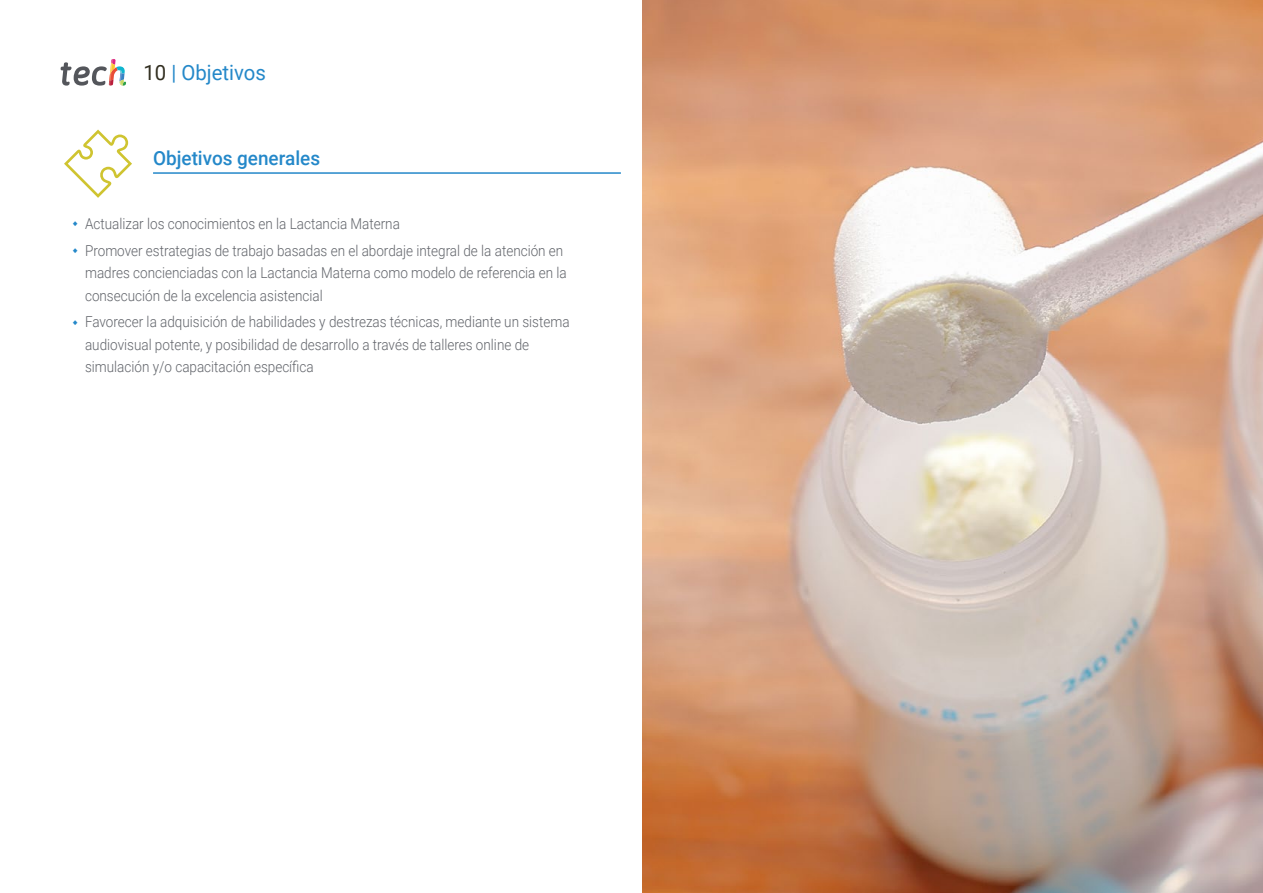
<style>
.page{position:relative;width:1263px;height:893px;background:#fff}
.page>*{position:absolute;margin:0;border:0;box-sizing:border-box;transform-origin:0 0}
.t1{font:21px "Roboto";color:#2488c9}
.t2{font:500 19.5px "Roboto";color:#2488c9}
.t3{font:300 15px/22.5px "Roboto";color:#61646a;scale:.9 1}
.s1{color:#312e20}
</style>
<div class="page">
<hr style="left:153px;top:173px;width:468px;height:1px;background:#2488c9">
<svg style="left:64px;top:130px;width:68px;height:68px"></svg>
<img style="left:642px;top:0;width:621px;height:893px">
<svg style="left:61px;top:59px;width:65px;height:27px"></svg>
<h1 class="t1" style="left:144px;top:57px;width:124px"><span class="s1">10</span> | Objetivos</h1>
<h2 class="t2" style="left:153px;top:144px;width:169px">Objetivos generales</h2>
<p class="t3" style="left:85px;top:210px;width:533px;line-height:26.7px">Actualizar los conocimientos en la Lactancia Materna<br>Promover estrategias de trabajo basadas en el abordaje integral de la atención en</p>
<p class="t3" style="left:85px;top:261px;width:537px">madres concienciadas con la Lactancia Materna como modelo de referencia en la consecución de la excelencia asistencial</p>
<p class="t3" style="left:85px;top:310px;width:540px">Favorecer la adquisición de habilidades y destrezas técnicas, mediante un sistema audiovisual potente, y posibilidad de desarrollo a través de talleres online de simulación y/o capacitación específica</p>
</div>
